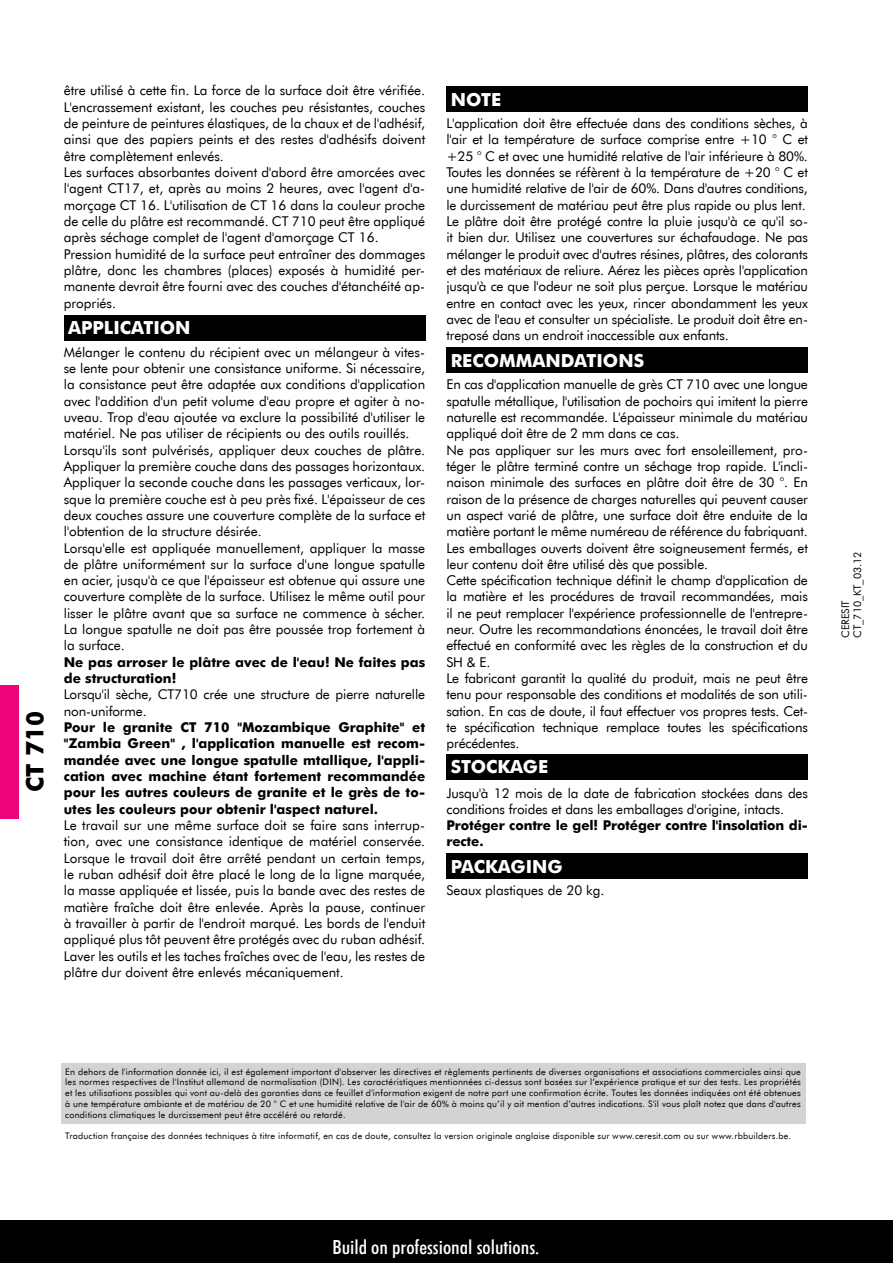
<style>
.page{position:relative;width:893px;height:1263px;background:#fff}
.page>*{position:absolute;margin:0;border:0;box-sizing:border-box;transform-origin:0 0}
.t1{font:700 24px "Futura EU";color:#000}
.t2{font:19.5px "Futura Md Cn EU";color:#fff;scale:1.1 1}
.t3{font:700 18px "Futura EU";color:#fff}
.t4{font:13.5px/16.4px "Futura EU";letter-spacing:-.01em;color:#000}
.t5{font:700 13.5px/16.4px "Futura EU";color:#000}
.t6{font:10.5px/12px "Futura EU";color:#000}
.t7{font:9px/10.8px "Futura EU";letter-spacing:.025em;color:#000;text-align:justify}
</style>
<div class="page">
<div style="left:0;top:685px;width:19px;height:134px;background:#ed037c"></div>
<div style="left:0;top:1220px;width:893px;height:43px;background:#000"></div>
<div style="left:61px;top:1063px;width:744px;height:61px;background:#d1d3d4"></div>
<div style="left:64px;top:315px;width:361px;height:25px;background:#000"></div>
<div style="left:446px;top:86px;width:362px;height:26px;background:#000"></div>
<div style="left:446px;top:347px;width:362px;height:26px;background:#000"></div>
<div style="left:446px;top:754px;width:362px;height:25px;background:#000"></div>
<div style="left:446px;top:854px;width:362px;height:25px;background:#000"></div>
<h1 class="t1" style="left:20px;top:792px;width:82px;rotate:-90deg">CT 710</h1>
<p class="t4" style="left:64px;top:83px;width:363px">être utilisé à cette fin. La force de la surface doit être vérifiée.<br>L'encrassement existant, les couches peu résistantes, couches de peinture de peintures élastiques, de la chaux et de l'adhésif, ainsi que des papiers peints et des restes d'adhésifs doivent être complètement enlevés.<br>Les surfaces absorbantes doivent d'abord être amorcées avec l'agent CT17, et, après au moins 2 heures, avec l'agent d'a&shy;morçage CT 16. L'utilisation de CT 16 dans la couleur proche de celle du plâtre est recommandé. CT 710 peut être appliqué après séchage complet de l'agent d'amorçage CT 16.<br>Pression humidité de la surface peut entraîner des dommages plâtre, donc les chambres (places) exposés à humidité per&shy;manente devrait être fourni avec des couches d'étanchéité ap&shy;propriés.</p>
<h3 class="t3" style="left:68px;top:317px;width:124px">APPLICATION</h3>
<p class="t4" style="left:64px;top:344px;width:363px">Mélanger le contenu du récipient avec un mélangeur à vites&shy;se lente pour obtenir une consistance uniforme. Si nécessaire, la consistance peut être adaptée aux conditions d'application avec l'addition d'un petit volume d'eau propre et agiter à no&shy;uveau. Trop d'eau ajoutée va exclure la possibilité d'utiliser le matériel. Ne pas utiliser de récipients ou des outils rouillés.<br>Lorsqu'ils sont pulvérisés, appliquer deux couches de plâtre.<br>Appliquer la première couche dans des passages horizontaux.<br>Appliquer la seconde couche dans les passages verticaux, lor&shy;sque la première couche est à peu près fixé. L'épaisseur de ces deux couches assure une couverture complète de la surface et l'obtention de la structure désirée.<br>Lorsqu'elle est appliquée manuellement, appliquer la masse de plâtre uniformément sur la surface d'une longue spatulle en acier, jusqu'à ce que l'épaisseur est obtenue qui assure une couverture complète de la surface. Utilisez le même outil pour lisser le plâtre avant que sa surface ne commence à sécher.<br>La longue spatulle ne doit pas être poussée trop fortement à la surface.</p>
<p class="t5" style="left:64px;top:654px;width:363px">Ne pas arroser le plâtre avec de l'eau! Ne faites pas de structuration!</p>
<p class="t4" style="left:64px;top:687px;width:363px">Lorsqu'il sèche, CT710 crée une structure de pierre naturelle non-uniforme.</p>
<p class="t5" style="left:64px;top:720px;width:363px;text-align:justify">Pour le granite CT 710 "Mozambique Graphite" et "Zambia Green" , l'application manuelle est recom&shy;mandée avec une longue spatulle mtallique, l'appli&shy;cation avec machine étant fortement recommandée pour les autres couleurs de granite et le grès de to&shy;utes les couleurs pour obtenir l'aspect naturel.</p>
<p class="t4" style="left:64px;top:817px;width:363px;text-align:justify">Le travail sur une même surface doit se faire sans interrup&shy;tion, avec une consistance identique de matériel conservée.<br>Lorsque le travail doit être arrêté pendant un certain temps, le ruban adhésif doit être placé le long de la ligne marquée, la masse appliquée et lissée, puis la bande avec des restes de matière fraîche doit être enlevée. Après la pause, continuer à travailler à partir de l'endroit marqué. Les bords de l'enduit appliqué plus tôt peuvent être protégés avec du ruban adhésif.<br>Laver les outils et les taches fraîches avec de l'eau, les restes de plâtre dur doivent être enlevés mécaniquement.</p>
<h3 class="t3" style="left:451px;top:88px;width:52px">NOTE</h3>
<p class="t4" style="left:446px;top:115px;width:363px">L'application doit être effectuée dans des conditions sèches, à l'air et la température de surface comprise entre +10 ° C et +25 ° C et avec une humidité relative de l'air inférieure à 80%.<br>Toutes les données se réfèrent à la température de +20 ° C et une humidité relative de l'air de 60%. Dans d'autres conditions, le durcissement de matériau peut être plus rapide ou plus lent.<br>Le plâtre doit être protégé contre la pluie jusqu'à ce qu'il so&shy;it bien dur. Utilisez une couvertures sur échafaudage. Ne pas mélanger le produit avec d'autres résines, plâtres, des colorants et des matériaux de reliure. Aérez les pièces après l'application jusqu'à ce que l'odeur ne soit plus perçue. Lorsque le matériau entre en contact avec les yeux, rincer abondamment les yeux avec de l'eau et consulter un spécialiste. Le produit doit être en&shy;treposé dans un endroit inaccessible aux enfants.</p>
<h3 class="t3" style="left:451px;top:349px;width:195px">RECOMMANDATIONS</h3>
<p class="t4" style="left:446px;top:377px;width:363px">En cas d'application manuelle de grès CT 710 avec une longue spatulle métallique, l'utilisation de pochoirs qui imitent la pierre naturelle est recommandée. L'épaisseur minimale du matériau appliqué doit être de 2 mm dans ce cas.<br>Ne pas appliquer sur les murs avec fort ensoleillement, pro&shy;téger le plâtre terminé contre un séchage trop rapide. L'incli&shy;naison minimale des surfaces en plâtre doit être de 30 °. En raison de la présence de charges naturelles qui peuvent causer un aspect varié de plâtre, une surface doit être enduite de la matière portant le même numéreau de référence du fabriquant.<br>Les emballages ouverts doivent être soigneusement fermés, et leur contenu doit être utilisé dès que possible.<br>Cette spécification technique définit le champ d'application de la matière et les procédures de travail recommandées, mais il ne peut remplacer l'expérience professionnelle de l'entrepre&shy;neur. Outre les recommandations énoncées, le travail doit être effectué en conformité avec les règles de la construction et du SH &amp; E.<br>Le fabricant garantit la qualité du produit, mais ne peut être tenu pour responsable des conditions et modalités de son utili&shy;sation. En cas de doute, il faut effectuer vos propres tests. Cet&shy;te spécification technique remplace toutes les spécifications précédentes.</p>
<h3 class="t3" style="left:451px;top:756px;width:99px">STOCKAGE</h3>
<p class="t4" style="left:446px;top:785px;width:363px">Jusqu'à 12 mois de la date de fabrication stockées dans des conditions froides et dans les emballages d'origine, intacts.</p>
<p class="t5" style="left:446px;top:818px;width:363px">Protéger contre le gel! Protéger contre l'insolation di&shy;recte.</p>
<h3 class="t3" style="left:451px;top:856px;width:113px">PACKAGING</h3>
<p class="t4" style="left:446px;top:883px;width:159px">Seaux plastiques de 20 kg.</p>
<p class="t6" style="left:840px;top:638px;width:88px;rotate:-90deg">CERESIT<br>CT_710_KT_03.12</p>
<p class="t7" style="left:65px;top:1066px;width:737px">En dehors de l'information donnée ici, il est également important d'observer les directives et règlements pertinents de diverses organisations et associations commerciales ainsi que les normes respectives de l'Institut allemand de normalisation (DIN). Les caractéristiques mentionnées ci-dessus sont basées sur l’expérience pratique et sur des tests. Les propriétés et les utilisations possibles qui vont au-delà des garanties dans ce feuillet d'information exigent de notre part une confirmation écrite. Toutes les données indiquées ont été obtenues à une température ambiante et de matériau de 20 ° C et une humidité relative de l'air de 60% à moins qu’il y ait mention d’autres indications. S'il vous plaît notez que dans d'autres conditions climatiques le durcissement peut être accéléré ou retardé.</p>
<p class="t7" style="left:65px;top:1131px;width:728px">Traduction française des données techniques à titre informatif, en cas de doute, consultez la version originale anglaise disponible sur www.ceresit.com ou sur www.rbbuilders.be.</p>
<h2 class="t2" style="left:332px;top:1235px;width:190px">Build on professional solutions.</h2>
</div>
